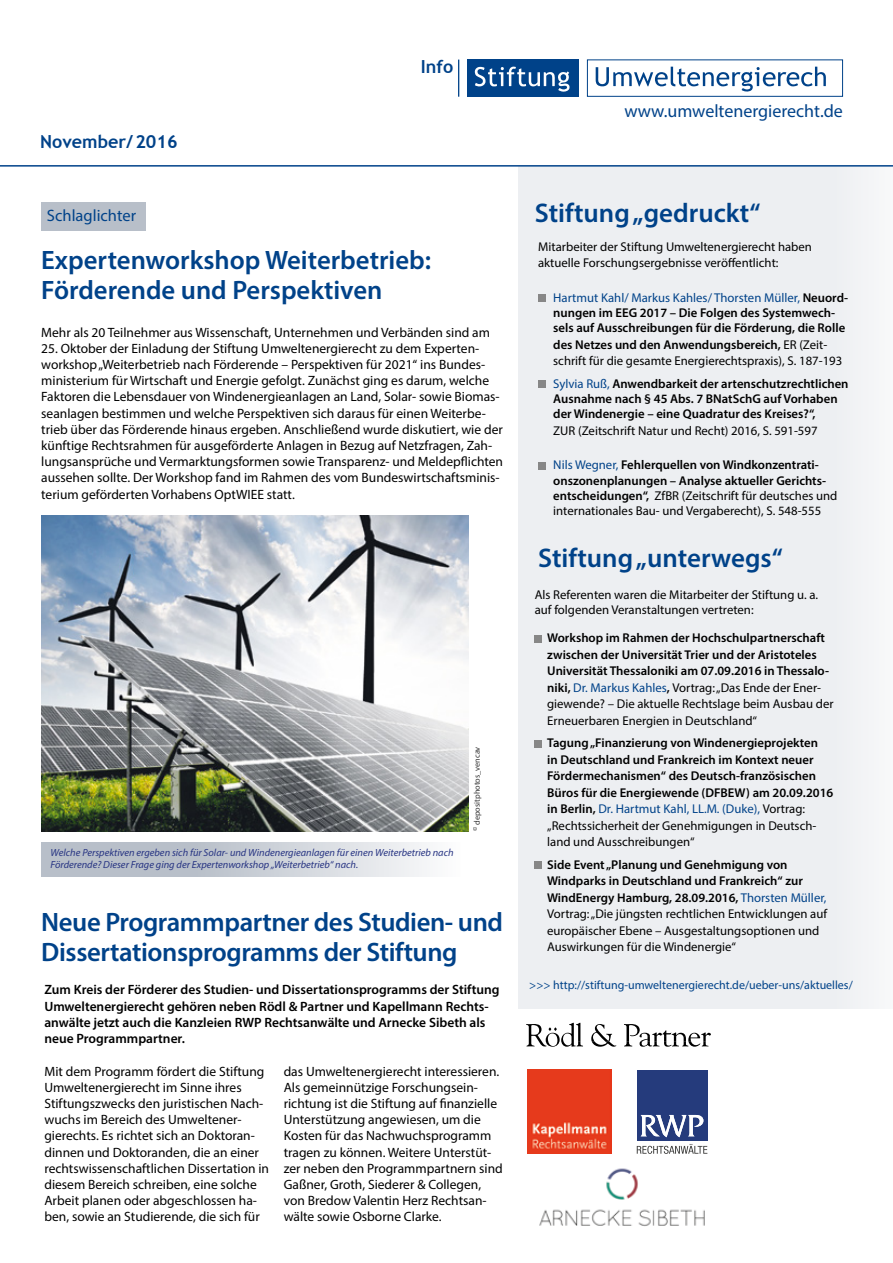
<style>
.page{position:relative;width:893px;height:1263px;background:#fff}
.page>*{position:absolute;margin:0;border:0;box-sizing:border-box;transform-origin:0 0}
.t1{font:600 27px "Myriad Pro";color:#004289}
.t2{font:600 26.7px/30px "Myriad Pro";letter-spacing:-.015em;color:#004289}
.t3{font:18px "Myriad Pro";color:#004289}
.t4{font:700 18px "Trebuchet MS";color:#004289}
.t5{font:16.5px "Myriad Pro";color:#004289}
.t6{font:13.5px/16.2px "Myriad Pro";color:#000}
.t7{font:600 13.5px/16.2px "Myriad Pro";color:#000}
.t8{font:600 12.75px/16.5px "Myriad Pro";color:#000}
.t9{font:12.75px/16.5px "Myriad Pro";color:#000}
.t10{font:12px "Myriad Pro";color:#004289}
.t11{font:italic 10.35px/12.5px "Myriad Pro";color:#283583}
.t12{font:8.25px "Myriad Pro";color:#000}
.s1{font-weight:400;color:#004289}
.s2{font-weight:600}
.s3{font-weight:400}
.s4{color:#004289}
</style>
<div class="page">
<div style="left:518px;top:166px;width:375px;height:842px;background:#edeff2"></div>
<div style="left:41px;top:842px;width:420px;height:35px;background:linear-gradient(to right,#a8b0bd,#f4f5f6)"></div>
<div style="left:41px;top:202px;width:105px;height:28px;background:#b8bfc9"></div>
<img style="left:41px;top:516px;width:428px;height:315px">
<div style="left:538px;top:295px;width:7px;height:7px;background:#878787"></div>
<div style="left:538px;top:381px;width:7px;height:7px;background:#878787"></div>
<div style="left:538px;top:462px;width:7px;height:7px;background:#878787"></div>
<svg style="left:526px;top:1023px;width:185px;height:24px"></svg>
<img style="left:539px;top:1168px;width:166px;height:58px">
<img style="left:528px;top:1070px;width:84px;height:84px">
<div style="left:637px;top:1070px;width:70px;height:71px;background:#253b7c"></div>
<svg style="left:641px;top:1115px;width:62px;height:22px"></svg>
<svg style="left:637px;top:1144px;width:70px;height:10px"></svg>
<div style="left:535px;top:635px;width:7px;height:7px;background:#878787"></div>
<div style="left:535px;top:740px;width:7px;height:7px;background:#878787"></div>
<div style="left:535px;top:862px;width:7px;height:7px;background:#878787"></div>
<hr style="left:0;top:165px;width:893px;height:2px;background:#004289">
<div style="left:467px;top:60px;width:112px;height:37px;background:#004289"></div>
<svg style="left:475px;top:67px;width:95px;height:25px"></svg>
<div style="left:587px;top:60px;width:256px;height:37px;border:1px solid #004289"></div>
<svg style="left:596px;top:67px;width:230px;height:25px"></svg>
<hr style="left:458px;top:60px;width:1px;height:37px;background:#004289">
<h3 class="t4" style="left:40px;top:130px;width:139px">November/ 2016</h3>
<h3 class="t4" style="left:421px;top:55px;width:34px">Info</h3>
<p class="t5" style="left:47px;top:205px;width:91px">Schlaglichter</p>
<h2 class="t2" style="left:41px;top:244px;width:391px">Expertenworkshop Weiterbetrieb:<br>Förderende und Perspektiven</h2>
<p class="t6" style="left:41px;top:324px;width:450px">Mehr als 20 Teilnehmer aus Wissenschaft, Unternehmen und Verbänden sind am</p>
<p class="t6" style="left:41px;top:340px;width:463px">25. Oktober der Einladung der Stiftung Umweltenergierecht zu dem Experten&shy;workshop „Weiterbetrieb nach Förderende – Perspektiven für 2021“ ins Bundes&shy;ministerium für Wirtschaft und Energie gefolgt. Zunächst ging es darum, welche Faktoren die Lebensdauer von Windenergieanlagen an Land, Solar- sowie Biomas&shy;seanlagen bestimmen und welche Perspektiven sich daraus für einen Weiterbe&shy;trieb über das Förderende hinaus ergeben. Anschließend wurde diskutiert, wie der künftige Rechtsrahmen für ausgeförderte Anlagen in Bezug auf Netzfragen, Zah&shy;lungsansprüche und Vermarktungsformen sowie Transparenz- und Meldepflichten aussehen sollte. Der Workshop fand im Rahmen des vom Bundeswirtschaftsminis&shy;terium geförderten Vorhabens OptWIEE statt.</p>
<p class="t11" style="left:51px;top:846px;width:404px">Welche Perspektiven ergeben sich für Solar- und Windenergieanlagen für einen Weiterbetrieb nach<br>Förderende? Dieser Frage ging der Expertenworkshop „Weiterbetrieb“ nach.</p>
<p class="t12" style="left:472px;top:831px;width:86px;rotate:-90deg"><sup>©</sup> depositphotos_vencav</p>
<h2 class="t2" style="left:41px;top:906px;width:463px">Neue Programmpartner des Studien- und<br>Dissertationsprogramms der Stiftung</h2>
<p class="t7" style="left:44px;top:981px;width:457px">Zum Kreis der Förderer des Studien- und Dissertationsprogramms der Stiftung Umweltenergierecht gehören neben Rödl &amp; Partner und Kapellmann Rechts&shy;anwälte jetzt auch die Kanzleien RWP Rechtsanwälte und Arnecke Sibeth als neue Programmpartner.</p>
<p class="t6" style="left:44px;top:1063px;width:226px">Mit dem Programm fördert die Stiftung Umweltenergierecht im Sinne ihres Stiftungszwecks den juristischen Nach&shy;wuchs im Bereich des Umweltener&shy;gierechts. Es richtet sich an Doktoran&shy;dinnen und Doktoranden, die an einer rechtswissenschaftlichen Dissertation in diesem Bereich schreiben, eine solche Arbeit planen oder abgeschlossen ha&shy;ben, sowie an Studierende, die sich für</p>
<p class="t6" style="left:284px;top:1063px;width:221px">das Umweltenergierecht interessieren.<br>Als gemeinnützige Forschungsein&shy;richtung ist die Stiftung auf finanzielle Unterstützung angewiesen, um die Kosten für das Nachwuchsprogramm tragen zu können. Weitere Unterstüt&shy;zer neben den Programmpartnern sind Gaßner, Groth, Siederer &amp; Collegen, von Bredow Valentin Herz Rechtsan&shy;wälte sowie Osborne Clarke.</p>
<h3 class="t3" style="left:624px;top:100px;width:220px">www.umweltenergierecht.de</h3>
<h1 class="t1" style="left:535px;top:196px;width:227px">Stiftung „gedruckt“</h1>
<p class="t9" style="left:538px;top:238px;width:275px">Mitarbeiter der Stiftung Umweltenergierecht haben aktuelle Forschungsergebnisse veröffentlicht:</p>
<p class="t8" style="left:553px;top:289px;width:296px;line-height:15.3px"><span class="s1">Hartmut Kahl/ Markus Kahles/ Thorsten Müller,</span> Neuord&shy;nungen im EEG 2017 – Die Folgen des Systemwech&shy;sels auf Ausschreibungen für die Förderung, die Rolle</p>
<p class="t9" style="left:553px;top:336px;width:291px"><span class="s2">des Netzes und den Anwendungsbereich,</span> ER (Zeit&shy;schrift für die gesamte Energierechtspraxis), S. 187-193</p>
<p class="t8" style="left:553px;top:375px;width:297px;line-height:15.3px"><span class="s1">Sylvia Ruß,</span> Anwendbarkeit der artenschutzrechtlichen<br>Ausnahme nach § 45 Abs. 7 BNatSchG auf Vorhaben der Windenergie – eine Quadratur des Kreises?“,</p>
<p class="t9" style="left:553px;top:422px;width:266px">ZUR (Zeitschrift Natur und Recht) 2016, S. 591-597</p>
<p class="t8" style="left:553px;top:457px;width:286px;line-height:15.3px"><span class="s1">Nils Wegner,</span> Fehlerquellen von Windkonzentrati&shy;onszonenplanungen – Analyse aktueller Gerichts&shy;entscheidungen“, <span class="s3">ZfBR (Zeitschrift für deutsches und internationales Bau- und Vergaberecht), S. 548-555</span></p>
<h1 class="t1" style="left:538px;top:540px;width:246px">Stiftung „unterwegs“</h1>
<p class="t9" style="left:535px;top:586px;width:285px;line-height:15px">Als Referenten waren die Mitarbeiter der Stiftung u. a. auf folgenden Veranstaltungen vertreten:</p>
<p class="t8" style="left:547px;top:629px;width:288px">Workshop im Rahmen der Hochschulpartnerschaft zwischen der Universität Trier und der Aristoteles Universität Thessaloniki am 07.09.2016 in Thessalo&shy;niki, <span class="s1">Dr. Markus Kahles</span>, <span class="s3">Vortrag: „Das Ende der Ener&shy;giewende? – Die aktuelle Rechtslage beim Ausbau der Erneuerbaren Energien in Deutschland“</span></p>
<p class="t8" style="left:547px;top:734px;width:288px">Tagung „Finanzierung von Windenergieprojekten<br>in Deutschland und Frankreich im Kontext neuer Fördermechanismen“ des Deutsch-französischen Büros für die Energiewende (DFBEW) am 20.09.2016 in Berlin, <span class="s1">Dr. Hartmut Kahl, LL.M. (Duke),</span> <span class="s3">Vortrag: „Rechtssicherheit der Genehmigungen in Deutsch&shy;land und Ausschreibungen“</span></p>
<p class="t9" style="left:547px;top:856px;width:282px"><span class="s2">Side Event „Planung und Genehmigung von Windparks in Deutschland und Frankreich“ zur WindEnergy Hamburg, 28.09.2016,</span> <span class="s4">Thorsten Müller, </span>Vortrag: „Die jüngsten rechtlichen Entwicklungen auf europäischer Ebene – Ausgestaltungsoptionen und Auswirkungen für die Windenergie“</p>
<p class="t10" style="left:529px;top:977px;width:325px">&gt;&gt;&gt; http://stiftung-umweltenergierecht.de/ueber-uns/aktuelles/</p>
</div>
